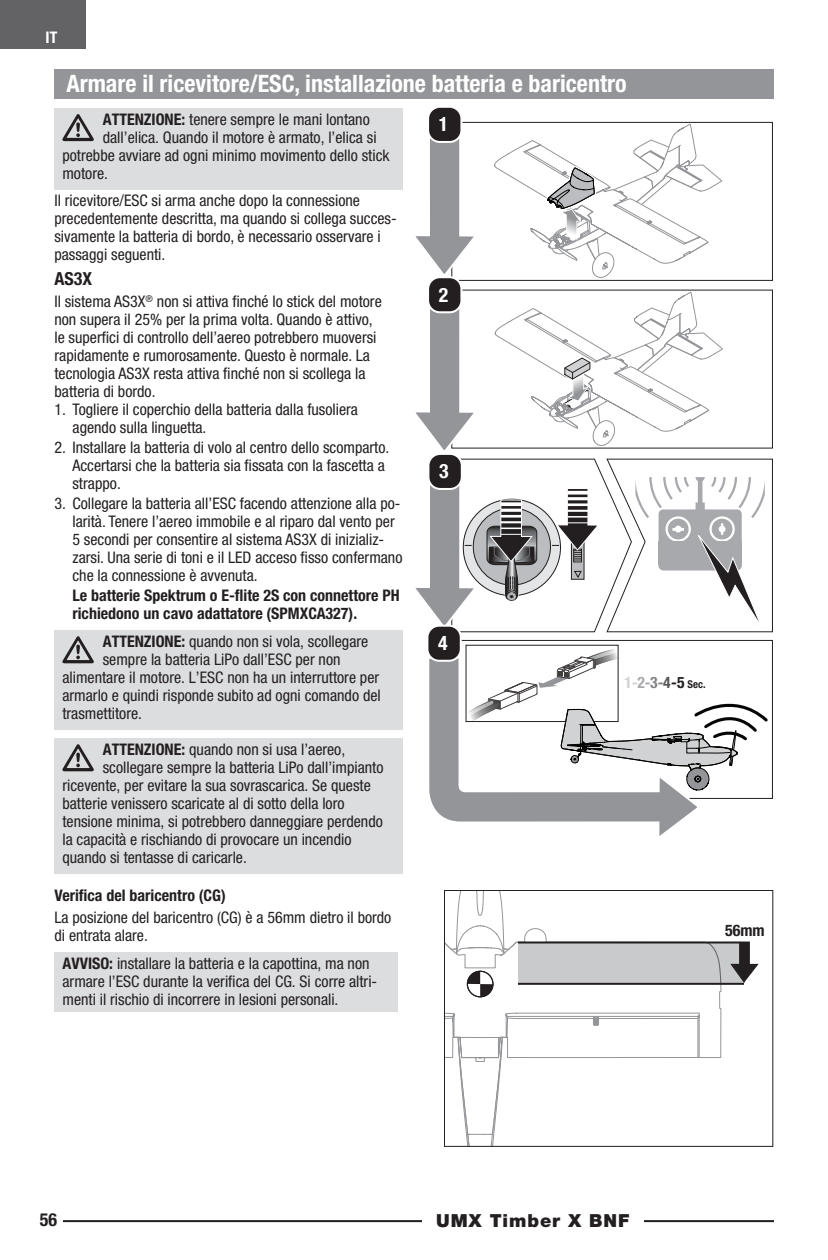
<style>
.page{position:relative;width:828px;height:1260px;background:#fff}
.page>*{position:absolute;margin:0;border:0;box-sizing:border-box;transform-origin:0 0}
.EFL_Main_Header{font:700 condensed 24px "Helvetica Neue LT Std";color:#fff}
.t1{font:700 condensed 19.8px "Helvetica Neue LT Std";color:#fff}
.t2{font:900 18px "Helvetica Neue LT Std";letter-spacing:.05em;color:#231f20}
.EFL_Sub_Header{font:700 condensed 18px "Helvetica Neue LT Std";color:#231f20}
.EFL_Body_Copy{font:condensed 16px/18px "Helvetica Neue LT Std";color:#231f20}
.EFL_Cautions_and_War{font:condensed 16px "Helvetica Neue LT Std";color:#231f20}
.EFL_Notice{font:condensed 16px/18px "Helvetica Neue LT Std";color:#231f20}
.EFL_Numbered_list{font:700 condensed 16px/18px "Helvetica Neue LT Std";color:#231f20}
.EFL_Sub_Header-2{font:700 condensed 16px "Helvetica Neue LT Std";color:#231f20}
.Body{font:700 condensed 16px "Helvetica Neue LT Std";color:#231f20}
.t3{font:700 condensed 16px "Helvetica Neue LT Std";color:#fff}
.t4{font:700 condensed 10.8px "Helvetica Neue LT Std";color:#231f20}
.s1{font-weight:700}
.s2{font-size:15.8px;color:#d1d2d4}
.s3{font-size:15.8px;color:#a8a9ad}
.s4{font-size:15.8px;color:#808285}
.s5{font-size:15.8px;color:#57585a}
.s6{font-size:15.8px}
</style>
<div class="page">
<div style="left:0;top:0;width:85px;height:49px;background:#636366"></div>
<hr style="left:63px;top:1220px;width:711px;height:2px;background:#231f20">
<div style="left:422px;top:1206px;width:221px;height:29px;background:#fff"></div>
<div style="left:466px;top:645px;width:153px;height:77px;border:1px solid #231f20"></div>
<div style="left:428px;top:107px;width:33px;height:35px;background:#231f20;border-radius:12px"></div>
<div style="left:427px;top:107px;width:35px;height:36px;border:2px solid #fff;border-radius:12px"></div>
<svg style="left:429px;top:658px;width:256px;height:178px;fill:#939598"></svg>
<div style="left:427px;top:626px;width:34px;height:35px;background:#231f20;border-radius:12px"></div>
<div style="left:426px;top:625px;width:36px;height:37px;border:2px solid #fff;border-radius:12px"></div>
<svg style="left:415px;top:123px;width:358px;height:510px"></svg>
<svg style="left:458px;top:648px;width:313px;height:169px"></svg>
<div style="left:54px;top:69px;width:720px;height:30px;background:#939598"></div>
<div style="left:54px;top:108px;width:348px;height:82px;background:#dcdddf"></div>
<div style="left:54px;top:630px;width:348px;height:100px;background:#dcdddf"></div>
<div style="left:54px;top:738px;width:348px;height:136px;background:#dcdddf"></div>
<svg style="left:62px;top:114px;width:32px;height:27px"></svg>
<svg style="left:62px;top:636px;width:32px;height:27px"></svg>
<svg style="left:62px;top:744px;width:32px;height:27px"></svg>
<div style="left:54px;top:952px;width:344px;height:60px;background:#dcdddf"></div>
<div style="left:518px;top:942px;width:226px;height:41px;background:#c9cacb"></div>
<hr style="left:518px;top:983px;width:226px;height:2px;background:#231f20">
<hr style="left:518px;top:942px;width:222px;height:2px;background:#231f20">
<svg style="left:444px;top:890px;width:255px;height:256px"></svg>
<div style="left:467px;top:971px;width:27px;height:26px;border:1px solid #231f20;border-radius:50%"></div>
<svg style="left:729px;top:963px;width:30px;height:20px"></svg>
<div style="left:740px;top:942px;width:9px;height:23px;background:#231f20"></div>
<div style="left:739px;top:942px;width:11px;height:24px;border:2px solid #231f20"></div>
<p class="t3" style="left:46px;top:28px;width:13px">IT</p>
<p class="EFL_Main_Header" style="left:66px;top:69px;width:562px">Armare il ricevitore/ESC, installazione batteria e baricentro</p>
<p class="EFL_Cautions_and_War" style="left:103px;top:110px;width:269px"><span class="s1">ATTENZIONE:</span> tenere sempre le mani lontano</p>
<p class="EFL_Cautions_and_War" style="left:103px;top:128px;width:275px">dall’elica. Quando il motore è armato, l’elica si</p>
<p class="EFL_Cautions_and_War" style="left:62px;top:146px;width:329px">potrebbe avviare ad ogni minimo movimento dello stick</p>
<p class="EFL_Cautions_and_War" style="left:62px;top:164px;width:47px">motore.</p>
<p class="EFL_Body_Copy" style="left:54px;top:191px;width:344px">Il ricevitore/ESC si arma anche dopo la connessione precedentemente descritta, ma quando si collega succes&shy;sivamente la batteria di bordo, è necessario osservare i passaggi seguenti.</p>
<p class="EFL_Sub_Header" style="left:54px;top:268px;width:39px">AS3X</p>
<p class="EFL_Body_Copy" style="left:54px;top:293px;width:329px">Il sistema AS3X<sup>®</sup> non si attiva finché lo stick del motore non supera il 25% per la prima volta. Quando è attivo, le superfici di controllo dell’aereo potrebbero muoversi rapidamente e rumorosamente. Questo è normale. La tecnologia AS3X resta attiva finché non si scollega la batteria di bordo.</p>
<p class="EFL_Body_Copy" style="left:72px;top:401px;width:287px;text-indent:-18px">1. Togliere il coperchio della batteria dalla fusoliera agendo sulla linguetta.</p>
<p class="EFL_Body_Copy" style="left:72px;top:439px;width:318px;text-indent:-18px">2. Installare la batteria di volo al centro dello scomparto.<br>Accertarsi che la batteria sia fissata con la fascetta a strappo.</p>
<p class="EFL_Body_Copy" style="left:72px;top:495px;width:332px;text-indent:-18px">3. Collegare la batteria all’ESC facendo attenzione alla po&shy;larità. Tenere l’aereo immobile e al riparo dal vento per 5 secondi per consentire al sistema AS3X di inizializ&shy;zarsi. Una serie di toni e il LED acceso fisso confermano che la connessione è avvenuta.</p>
<p class="EFL_Numbered_list" style="left:72px;top:586px;width:329px">Le batterie Spektrum o E-flite 2S con connettore PH richiedono un cavo adattatore (SPMXCA327).</p>
<p class="EFL_Cautions_and_War" style="left:103px;top:632px;width:267px"><span class="s1">ATTENZIONE:</span> quando non si vola, scollegare</p>
<p class="EFL_Cautions_and_War" style="left:103px;top:650px;width:239px">sempre la batteria LiPo dall’ESC per non</p>
<p class="EFL_Cautions_and_War" style="left:62px;top:668px;width:318px">alimentare il motore. L’ESC non ha un interruttore per</p>
<p class="EFL_Cautions_and_War" style="left:62px;top:686px;width:320px">armarlo e quindi risponde subito ad ogni comando del</p>
<p class="EFL_Cautions_and_War" style="left:62px;top:704px;width:81px">trasmettitore.</p>
<p class="EFL_Cautions_and_War" style="left:103px;top:740px;width:244px"><span class="s1">ATTENZIONE:</span> quando non si usa l’aereo,</p>
<p class="EFL_Cautions_and_War" style="left:103px;top:758px;width:282px">scollegare sempre la batteria LiPo dall’impianto</p>
<p class="EFL_Cautions_and_War" style="left:62px;top:776px;width:310px">ricevente, per evitare la sua sovrascarica. Se queste</p>
<p class="EFL_Cautions_and_War" style="left:62px;top:794px;width:284px">batterie venissero scaricate al di sotto della loro</p>
<p class="EFL_Cautions_and_War" style="left:62px;top:812px;width:322px">tensione minima, si potrebbero danneggiare perdendo</p>
<p class="EFL_Cautions_and_War" style="left:62px;top:830px;width:291px">la capacità e rischiando di provocare un incendio</p>
<p class="EFL_Cautions_and_War" style="left:62px;top:848px;width:186px">quando si tentasse di caricarle.</p>
<p class="EFL_Sub_Header-2" style="left:54px;top:886px;width:173px">Verifica del baricentro (CG)</p>
<p class="EFL_Body_Copy" style="left:54px;top:908px;width:338px">La posizione del baricentro (CG) è a 56mm dietro il bordo di entrata alare.</p>
<p class="EFL_Notice" style="left:62px;top:954px;width:316px"><span class="s1">AVVISO:</span> installare la batteria e la capottina, ma non armare l’ESC durante la verifica del CG. Si corre altri&shy;menti il rischio di incorrere in lesioni personali.</p>
<p class="t1" style="left:439px;top:112px;width:11px">1</p>
<p class="t1" style="left:439px;top:283px;width:11px">2</p>
<p class="t1" style="left:439px;top:459px;width:11px">3</p>
<p class="t1" style="left:438px;top:631px;width:11px">4</p>
<p class="t4" style="left:625px;top:678px;width:83px"><span class="s2">1-</span><span class="s3">2-</span><span class="s4">3-</span><span class="s5">4</span><span class="s6">-5</span> Sec.</p>
<p class="Body" style="left:725px;top:921px;width:41px">56mm</p>
<p class="EFL_Sub_Header" style="left:40px;top:1208px;width:19px">56</p>
<p class="t2" style="left:436px;top:1210px;width:195px">UMX Timber X BNF</p>
</div>
